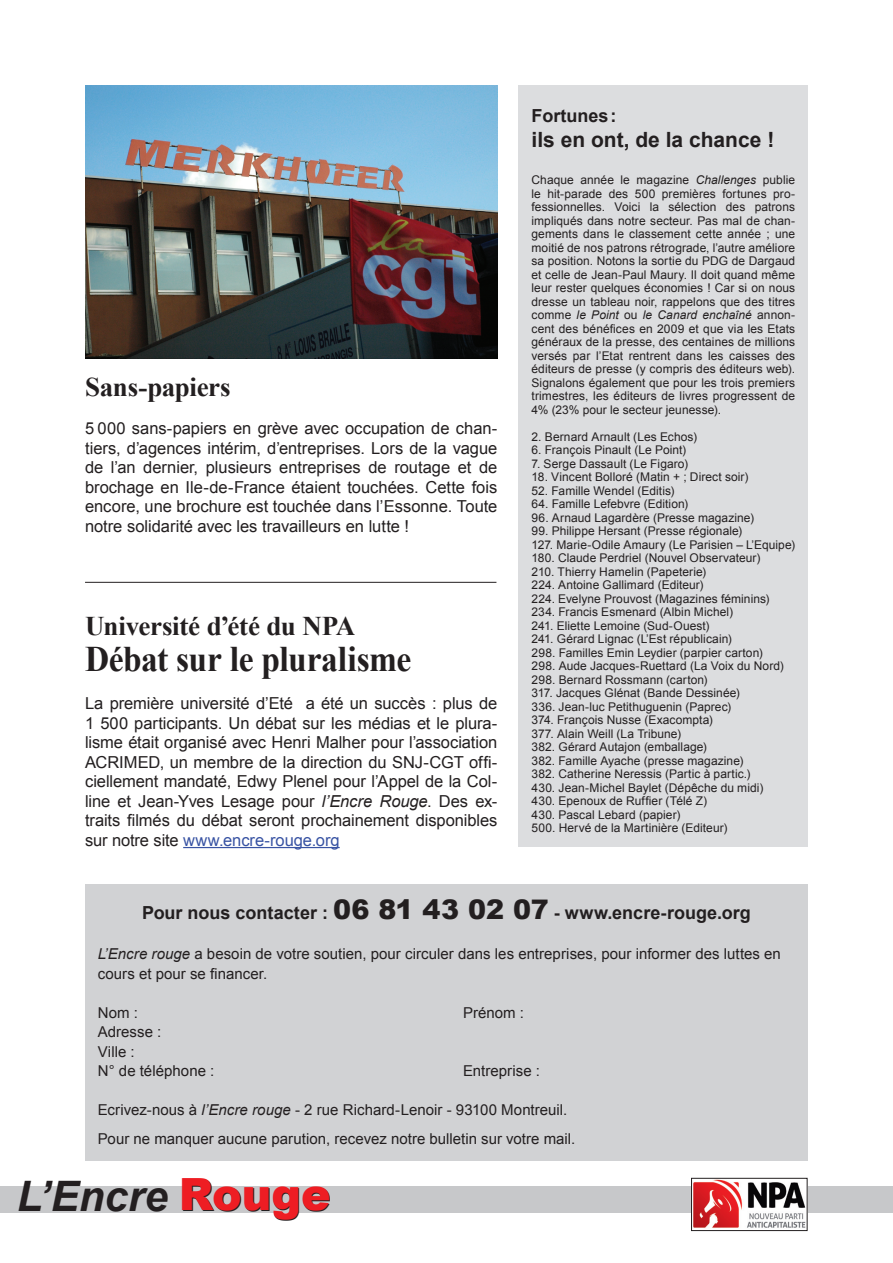
<style>
.page{position:relative;width:893px;height:1263px;background:#fff}
.page>*{position:absolute;margin:0;border:0;box-sizing:border-box;transform-origin:0 0}
.t1{font:italic 700 42px "Arial";color:#231f20}
.t2{font:700 36px "Times New Roman";letter-spacing:-.015em;color:#231f20;scale:.93 1}
.t3{font:700 27px "Times New Roman";letter-spacing:-.015em;color:#231f20}
.t4{font:700 21px "Arial";color:#231f20}
.t5{font:700 18px "Arial";color:#231f20}
.t6{font:16.5px/19.5px "Arial";letter-spacing:-.005em;color:#231f20;text-align:justify}
.t7{font:15px/19.5px "Arial";letter-spacing:.005em;color:#231f20}
.t8{font:12px/13.5px "Arial";letter-spacing:.005em;color:#231f20;text-align:justify}
.s1{font-style:italic}
.s2{color:#3853a3}
.s3{font-weight:900;font-size:27px}
.s4{font-weight:900;font-style:normal;font-size:44.4px}
</style>
<div class="page">
<div style="left:0;top:1186px;width:893px;height:27px;background:#c7c8ca"></div>
<img style="left:693px;top:1180px;width:112px;height:48px">
<div style="left:691px;top:1178px;width:116px;height:53px;border:1px solid #231f20"></div>
<hr style="left:183px;top:847px;width:157px;height:1px;background:#3853a3">
<div style="left:519px;top:85px;width:289px;height:761px;background:#dcdddf"></div>
<div style="left:85px;top:884px;width:723px;height:277px;background:#d1d2d4"></div>
<hr style="left:85px;top:582px;width:411px;height:1px;background:#231f20">
<img style="left:85px;top:85px;width:412px;height:274px">
<h3 class="t3" style="left:85px;top:368px;width:147px">Sans-papiers</h3>
<p class="t6" style="left:85px;top:419px;width:414px">5 000 sans-papiers en grève avec occupation de chan&shy;tiers, d’agences intérim, d’entreprises. Lors de la vague de l’an dernier, plusieurs entreprises de routage et de brochage en Ile-de-France étaient touchées. Cette fois encore, une brochure est touchée dans l’Essonne. Toute notre solidarité avec les travailleurs en lutte !</p>
<h3 class="t3" style="left:85px;top:607px;width:272px">Université d’été du NPA</h3>
<h2 class="t2" style="left:85px;top:634px;width:352px">Débat sur le pluralisme</h2>
<p class="t6" style="left:85px;top:694px;width:414px">La première université d’Eté a été un succès : plus de 1 500 participants. Un débat sur les médias et le plura&shy;lisme était organisé avec Henri Malher pour l’association ACRIMED, un membre de la direction du SNJ-CGT offi&shy;ciellement mandaté, Edwy Plenel pour l’Appel de la Col&shy;line et Jean-Yves Lesage pour <span class="s1">l’Encre Rouge</span>. Des ex&shy;traits filmés du débat seront prochainement disponibles sur notre site <span class="s2">www.encre-rouge.org</span></p>
<h3 class="t5" style="left:531px;top:103px;width:86px">Fortunes:</h3>
<h3 class="t4" style="left:531px;top:126px;width:244px">ils en ont, de la chance !</h3>
<p class="t8" style="left:531px;top:174px;width:265px">Chaque année le magazine <span class="s1">Challenges</span> publie le hit-parade des 500 premières fortunes pro&shy;fessionnelles. Voici la sélection des patrons impliqués dans notre secteur. Pas mal de chan&shy;gements dans le classement cette année ; une moitié de nos patrons rétrograde, l’autre améliore sa position. Notons la sortie du PDG de Dargaud et celle de Jean-Paul Maury. Il doit quand même leur rester quelques économies ! Car si on nous dresse un tableau noir, rappelons que des titres comme <span class="s1">le Point</span> ou <span class="s1">le Canard enchaîné</span> annon&shy;cent des bénéfices en 2009 et que via les Etats généraux de la presse, des centaines de millions versés par l’Etat rentrent dans les caisses des éditeurs de presse (y compris des éditeurs web).<br>Signalons également que pour les trois premiers trimestres, les éditeurs de livres progressent de 4% (23% pour le secteur jeunesse).</p>
<p class="t8" style="left:531px;top:430px;width:167px">2. Bernard Arnault (Les Echos)</p>
<p class="t8" style="left:531px;top:444px;width:156px">6. François Pinault (Le Point)</p>
<p class="t8" style="left:531px;top:457px;width:158px">7. Serge Dassault (Le Figaro)</p>
<p class="t8" style="left:531px;top:471px;width:218px">18. Vincent Bolloré (Matin + ; Direct soir)</p>
<p class="t8" style="left:532px;top:484px;width:144px">52. Famille Wendel (Editis)</p>
<p class="t8" style="left:532px;top:498px;width:158px">64. Famille Lefebvre (Edition)</p>
<p class="t8" style="left:532px;top:511px;width:224px">96. Arnaud Lagardère (Presse magazine)</p>
<p class="t8" style="left:532px;top:525px;width:265px;text-align:left">99. Philippe Hersant (Presse régionale)<br>127. Marie-Odile Amaury (Le Parisien – L’Equipe)<br>180. Claude Perdriel (Nouvel Observateur)<br>210. Thierry Hamelin (Papeterie)<br>224. Antoine Gallimard (Editeur)<br>224. Evelyne Prouvost (Magazines féminins)<br>234. Francis Esmenard (Albin Michel)<br>241. Eliette Lemoine (Sud-Ouest)<br>241. Gérard Lignac (L’Est républicain)<br>298. Familles Emin Leydier (parpier carton)<br>298. Aude Jacques-Ruettard (La Voix du Nord)<br>298. Bernard Rossmann (carton)<br>317. Jacques Glénat (Bande Dessinée)<br>336. Jean-luc Petithuguenin (Paprec)<br>374. François Nusse (Exacompta)<br>377. Alain Weill (La Tribune)<br>382. Gérard Autajon (emballage)<br>382. Famille Ayache (presse magazine)<br>382. Catherine Neressis (Partic à partic.)<br>430. Jean-Michel Baylet (Dépêche du midi)<br>430. Epenoux de Ruffier (Télé Z)<br>430. Pascal Lebard (papier)<br>500. Hervé de la Martinière (Editeur)</p>
<h3 class="t5" style="left:142px;top:900px;width:610px">Pour nous contacter : <span class="s3">06 81 43 02 07</span> - www.encre-rouge.org</h3>
<p class="t7" style="left:98px;top:944px;width:685px"><span class="s1">L’Encre rouge</span> a besoin de votre soutien, pour circuler dans les entreprises, pour informer des luttes en cours et pour se financer.</p>
<p class="t7" style="left:98px;top:1003px;width:42px">Nom :</p>
<p class="t7" style="left:463px;top:1003px;width:63px">Prénom :</p>
<p class="t7" style="left:98px;top:1022px;width:118px">Adresse :<br>Ville :<br>N° de téléphone :</p>
<p class="t7" style="left:463px;top:1061px;width:79px">Entreprise :</p>
<p class="t7" style="left:98px;top:1096px;width:479px;line-height:28.5px">Ecrivez-nous à <span class="s1">l’Encre rouge</span> - 2 rue Richard-Lenoir - 93100 Montreuil.<br>Pour ne manquer aucune parution, recevez notre bulletin sur votre mail.</p>
<h1 class="t1" style="left:17px;top:1169px;width:316px">L’Encre <span class="s4">Rouge</span></h1>
</div>
